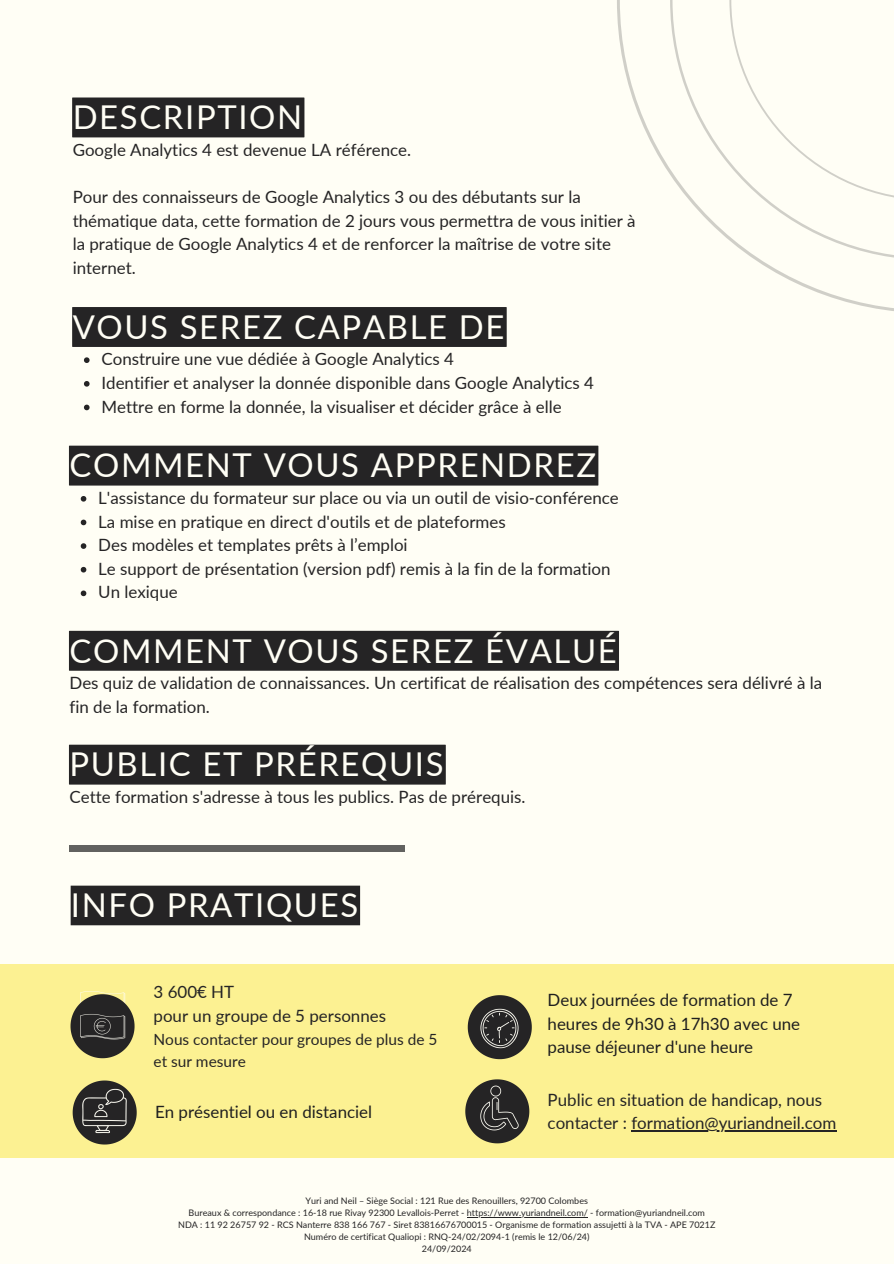
<style>
.page{position:relative;width:894px;height:1264px;background:#fff}
.page>*{position:absolute;margin:0;border:0;box-sizing:border-box;transform-origin:0 0}
.t1{font:32.85px "Lato";letter-spacing:.05em;color:#fffef5}
.t2{font:16.95px/23.7px "Lato";color:#252425}
.t3{font:16.95px/23.7px "Lato";color:#1f1f1f}
.t4{font:15.45px "Lato";color:#252425}
.t5{font:9px "Lato";color:#252425}
</style>
<div class="page">
<div style="left:0;top:0;width:893px;height:1263px;background:#fffef5"></div>
<div style="left:72px;top:97px;width:232px;height:40px;background:#252425"></div>
<div style="left:72px;top:307px;width:434px;height:40px;background:#252425"></div>
<svg style="left:84px;top:357px;width:5px;height:6px"></svg>
<svg style="left:84px;top:381px;width:5px;height:5px"></svg>
<svg style="left:84px;top:404px;width:5px;height:6px"></svg>
<div style="left:69px;top:445px;width:529px;height:40px;background:#252425"></div>
<svg style="left:81px;top:496px;width:5px;height:5px"></svg>
<svg style="left:81px;top:519px;width:5px;height:6px"></svg>
<svg style="left:81px;top:543px;width:5px;height:6px"></svg>
<svg style="left:81px;top:567px;width:5px;height:5px"></svg>
<svg style="left:81px;top:590px;width:5px;height:6px"></svg>
<div style="left:69px;top:631px;width:550px;height:39px;background:#252425"></div>
<div style="left:69px;top:744px;width:376px;height:40px;background:#252425"></div>
<svg style="left:617px;top:0;width:276px;height:311px"></svg>
<div style="left:0;top:964px;width:893px;height:193px;background:#fcf192"></div>
<img style="left:80px;top:991px;width:46px;height:3px">
<svg style="left:465px;top:1079px;width:64px;height:64px"></svg>
<div style="left:69px;top:845px;width:336px;height:6px;background:#62625f"></div>
<div style="left:71px;top:885px;width:289px;height:40px;background:#252425"></div>
<svg style="left:70px;top:994px;width:64px;height:64px"></svg>
<img style="left:77px;top:1000px;width:50px;height:49px">
<svg style="left:467px;top:995px;width:64px;height:64px"></svg>
<img style="left:479px;top:1008px;width:41px;height:40px">
<svg style="left:73px;top:1080px;width:64px;height:64px"></svg>
<img style="left:82px;top:1088px;width:45px;height:45px">
<img style="left:476px;top:1084px;width:46px;height:46px">
<hr style="left:467px;top:1217px;width:120px;height:1px;background:#252425">
<hr style="left:631px;top:1130px;width:191px;height:1px;background:#252425">
<svg style="left:822px;top:1130px;width:14px;height:1px"></svg>
<p class="t1" style="left:73px;top:97px;width:231px">DESCRIPTION</p>
<h1 class="t2" style="left:73px;top:137px;width:340px">Google Analytics 4 est devenue LA référence.</h1>
<h2 class="t2" style="left:73px;top:184px;width:564px">Pour des connaisseurs de Google Analytics 3 ou des débutants sur la thématique data, cette formation de 2 jours vous permettra de vous initier à la pratique de Google Analytics 4 et de renforcer la maîtrise de votre site internet.</h2>
<h2 class="t1" style="left:73px;top:306px;width:433px">VOUS SEREZ CAPABLE DE</h2>
<h1 class="t2" style="left:101px;top:347px;width:354px">Construire une vue dédiée à Google Analytics 4</h1>
<p class="t2" style="left:101px;top:370px;width:494px">Identifier et analyser la donnée disponible dans Google Analytics 4</p>
<p class="t2" style="left:101px;top:394px;width:461px">Mettre en forme la donnée, la visualiser et décider grâce à elle</p>
<p class="t1" style="left:69px;top:445px;width:528px">COMMENT VOUS APPRENDREZ</p>
<h1 class="t2" style="left:98px;top:485px;width:522px">L'assistance du formateur sur place ou via un outil de visio-conférence</h1>
<p class="t2" style="left:98px;top:509px;width:409px">La mise en pratique en direct d'outils et de plateformes</p>
<p class="t2" style="left:98px;top:532px;width:311px">Des modèles et templates prêts à l’emploi</p>
<p class="t2" style="left:98px;top:556px;width:513px">Le support de présentation (version pdf) remis à la fin de la formation</p>
<p class="t2" style="left:98px;top:580px;width:81px">Un lexique</p>
<p class="t1" style="left:69px;top:630px;width:548px">COMMENT VOUS SEREZ ÉVALUÉ</p>
<h1 class="t2" style="left:69px;top:670px;width:754px">Des quiz de validation de connaissances. Un certificat de réalisation des compétences sera délivré à la fin de la formation.</h1>
<h2 class="t1" style="left:69px;top:744px;width:375px">PUBLIC ET PRÉREQUIS</h2>
<h1 class="t2" style="left:69px;top:784px;width:457px">Cette formation s'adresse à tous les publics. Pas de prérequis.</h1>
<p class="t1" style="left:71px;top:884px;width:289px">INFO PRATIQUES</p>
<p class="t2" style="left:153px;top:979px;width:234px">3 600€ HT<br>pour un groupe de 5 personnes</p>
<p class="t4" style="left:153px;top:1030px;width:285px">Nous contacter pour groupes de plus de 5</p>
<h2 class="t4" style="left:153px;top:1051px;width:94px">et sur mesure</h2>
<p class="t3" style="left:155px;top:1099px;width:218px">En présentiel ou en distanciel</p>
<h1 class="t3" style="left:547px;top:987px;width:254px">Deux journées de formation de 7 heures de 9h30 à 17h30 avec une pause déjeuner d'une heure</h1>
<h2 class="t2" style="left:547px;top:1087px;width:290px">Public en situation de handicap, nous contacter : formation@yuriandneil.com</h2>
<p class="t5" style="left:305px;top:1195px;width:284px">Yuri and Neil – Siège Social : 121 Rue des Renouillers, 92700 Colombes</p>
<p class="t5" style="left:188px;top:1207px;width:517px">Bureaux &amp; correspondance : 16-18 rue Rivay 92300 Levallois-Perret - https://www.yuriandneil.com/ - formation@yuriandneil.com</p>
<h2 class="t5" style="left:178px;top:1219px;width:538px">NDA : 11 92 26757 92 - RCS Nanterre 838 166 767 - Siret 83816676700015 - Organisme de formation assujetti à la TVA - APE 7021Z</h2>
<p class="t5" style="left:304px;top:1231px;width:287px">Numéro de certificat Qualiopi : RNQ-24/02/2094-1 (remis le 12/06/24)</p>
<p class="t5" style="left:421px;top:1243px;width:51px">24/09/2024</p>
</div>
